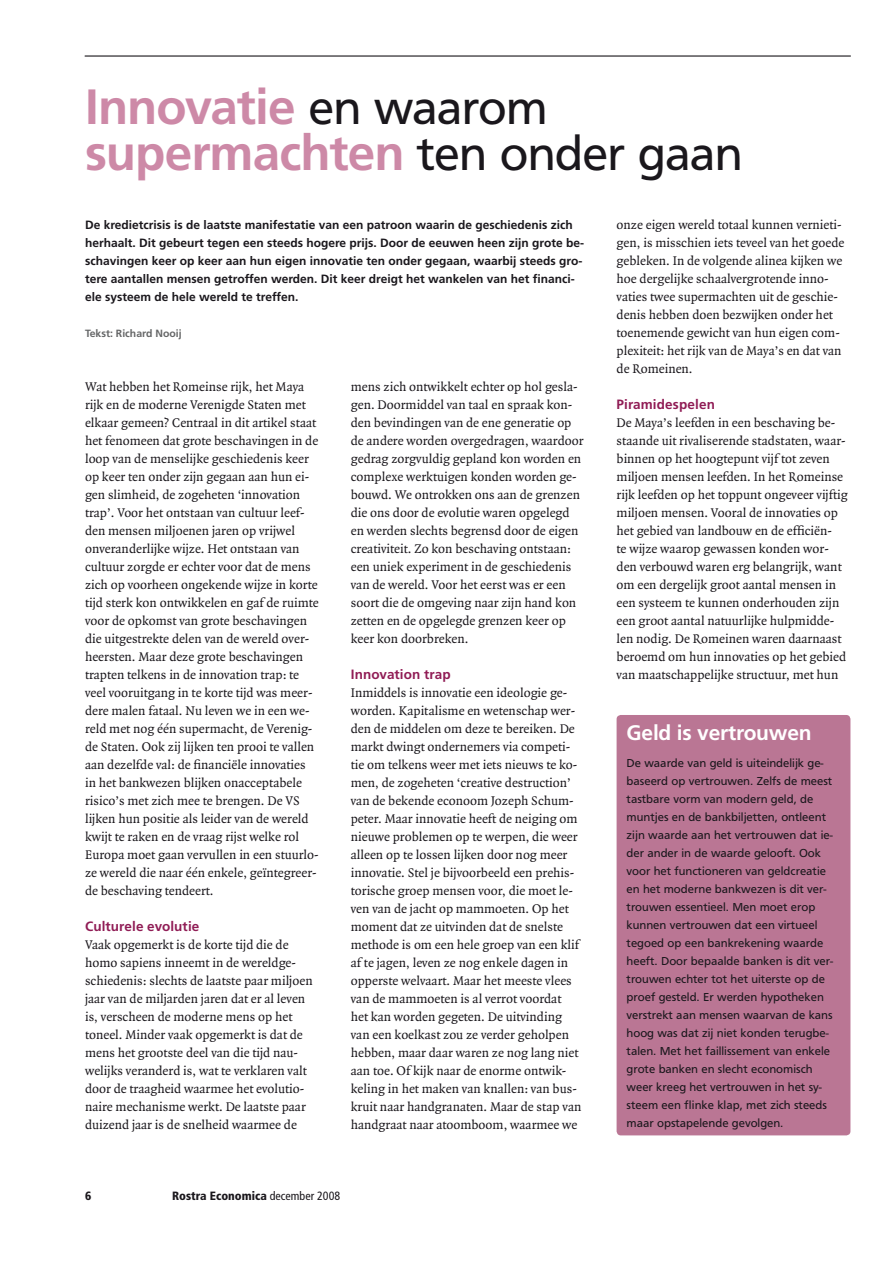
<style>
.page{position:relative;width:893px;height:1263px;background:#fff}
.page>*{position:absolute;margin:0;border:0;box-sizing:border-box;transform-origin:0 0}
.t1{font:700 49.5px/46.5px "Frutiger";letter-spacing:-.02em;color:#cd89a7}
.t2{font:700 21px "Frutiger";letter-spacing:-.01em;color:#fff}
.t3{font:13.5px/18px "Quadraat";color:#1a171c}
.t4{font:700 13.5px "Frutiger";letter-spacing:.01em;color:#901c55}
.t5{font:12px/18px "Frutiger";color:#1a171c}
.t6{font:700 12px/18px "Frutiger";color:#1a171c}
.t7{font:900 condensed 12px "Frutiger";color:#1a171c}
.t8{font:700 10.5px "Frutiger";color:#656667}
.s1{font-weight:400;color:#1a171c}
.s2{font-weight:400}
</style>
<div class="page">
<hr style="left:85px;top:55px;width:765px;height:2px;background:#1a171c">
<div style="left:617px;top:715px;width:233px;height:420px;background:#ba7694;border-radius:4px"></div>
<h1 class="t1" style="left:85px;top:83px;width:659px">Innovatie <span class="s1">en waarom </span>supermachten <span class="s1">ten onder gaan</span></h1>
<p class="t6" style="left:85px;top:216px;width:501px">De kredietcrisis is de laatste manifestatie van een patroon waarin de geschiedenis zich herhaalt. Dit gebeurt tegen een steeds hogere prijs. Door de eeuwen heen zijn grote be&shy;schavingen keer op keer aan hun eigen innovatie ten onder gegaan, waarbij steeds gro&shy;tere aantallen mensen getroffen werden. Dit keer dreigt het wankelen van het financi&shy;ële systeem de hele wereld te treffen.</p>
<p class="t8" style="left:85px;top:327px;width:98px">Tekst: Richard Nooij</p>
<p class="t3" style="left:617px;top:216px;width:229px">onze eigen wereld totaal kunnen vernieti&shy;gen, is misschien iets teveel van het goede gebleken. In de volgende alinea kijken we hoe dergelijke schaalvergrotende inno&shy;vaties twee supermachten uit de geschie&shy;denis hebben doen bezwijken onder het toenemende gewicht van hun eigen com&shy;plexiteit: het rijk van de Maya’s en dat van de Romeinen.</p>
<p class="t4" style="left:617px;top:396px;width:100px">Piramidespelen</p>
<p class="t3" style="left:617px;top:414px;width:233px">De Maya’s leefden in een beschaving be&shy;staande uit rivaliserende stadstaten, waar&shy;binnen op het hoogtepunt vijf tot zeven miljoen mensen leefden. In het Romeinse rijk leefden op het toppunt ongeveer vijftig miljoen mensen. Vooral de innovaties op het gebied van landbouw en de efficiën-<br>te wijze waarop gewassen konden wor&shy;den verbouwd waren erg belangrijk, want om een dergelijk groot aantal mensen in een systeem te kunnen onderhouden zijn een groot aantal natuurlijke hulpmidde&shy;len nodig. De Romeinen waren daarnaast beroemd om hun innovaties op het gebied van maatschappelijke structuur, met hun</p>
<p class="t3" style="left:351px;top:378px;width:234px">mens zich ontwikkelt echter op hol gesla&shy;gen. Doormiddel van taal en spraak kon&shy;den bevindingen van de ene generatie op de andere worden overgedragen, waardoor gedrag zorgvuldig gepland kon worden en complexe werktuigen konden worden ge&shy;bouwd. We ontrokken ons aan de grenzen die ons door de evolutie waren opgelegd en werden slechts begrensd door de eigen creativiteit. Zo kon beschaving ontstaan: een uniek experiment in de geschiedenis van de wereld. Voor het eerst was er een soort die de omgeving naar zijn hand kon zetten en de opgelegde grenzen keer op keer kon doorbreken.</p>
<p class="t4" style="left:351px;top:666px;width:101px">Innovation trap</p>
<p class="t3" style="left:351px;top:684px;width:232px">Inmiddels is innovatie een ideologie ge&shy;worden. Kapitalisme en wetenschap wer&shy;den de middelen om deze te bereiken. De markt dwingt ondernemers via competi&shy;tie om telkens weer met iets nieuws te ko&shy;men, de zogeheten ‘creative destruction’ van de bekende econoom Jozeph Schum&shy;peter. Maar innovatie heeft de neiging om nieuwe problemen op te werpen, die weer alleen op te lossen lijken door nog meer innovatie. Stel je bijvoorbeeld een prehis&shy;torische groep mensen voor, die moet le&shy;ven van de jacht op mammoeten. Op het moment dat ze uitvinden dat de snelste methode is om een hele groep van een klif af te jagen, leven ze nog enkele dagen in opperste welvaart. Maar het meeste vlees van de mammoeten is al verrot voordat het kan worden gegeten. De uitvinding van een koelkast zou ze verder geholpen hebben, maar daar waren ze nog lang niet aan toe. Of kijk naar de enorme ontwik&shy;keling in het maken van knallen: van bus&shy;kruit naar handgranaten. Maar de stap van handgraat naar atoomboom, waarmee we</p>
<p class="t3" style="left:85px;top:378px;width:235px">Wat hebben het Romeinse rijk, het Maya rijk en de moderne Verenigde Staten met elkaar gemeen? Centraal in dit artikel staat het fenomeen dat grote beschavingen in de loop van de menselijke geschiedenis keer op keer ten onder zijn gegaan aan hun ei&shy;gen slimheid, de zogeheten ‘innovation trap’. Voor het ontstaan van cultuur leef&shy;den mensen miljoenen jaren op vrijwel onveranderlijke wijze. Het ontstaan van cultuur zorgde er echter voor dat de mens zich op voorheen ongekende wijze in korte tijd sterk kon ontwikkelen en gaf de ruimte voor de opkomst van grote beschavingen die uitgestrekte delen van de wereld over&shy;heersten. Maar deze grote beschavingen trapten telkens in de innovation trap: te veel vooruitgang in te korte tijd was meer&shy;dere malen fataal. Nu leven we in een we&shy;reld met nog één supermacht, de Verenig&shy;de Staten. Ook zij lijken ten prooi te vallen aan dezelfde val: de financiële innovaties in het bankwezen blijken onacceptabele risico’s met zich mee te brengen. De VS lijken hun positie als leider van de wereld kwijt te raken en de vraag rijst welke rol Europa moet gaan vervullen in een stuurlo&shy;ze wereld die naar één enkele, geïntegreer&shy;de beschaving tendeert.</p>
<p class="t4" style="left:85px;top:918px;width:116px">Culturele evolutie</p>
<p class="t3" style="left:85px;top:936px;width:229px">Vaak opgemerkt is de korte tijd die de homo sapiens inneemt in de wereldge&shy;schiedenis: slechts de laatste paar miljoen jaar van de miljarden jaren dat er al leven is, verscheen de moderne mens op het toneel. Minder vaak opgemerkt is dat de mens het grootste deel van die tijd nau&shy;welijks veranderd is, wat te verklaren valt door de traagheid waarmee het evolutio&shy;naire mechanisme werkt. De laatste paar duizend jaar is de snelheid waarmee de</p>
<h2 class="t2" style="left:627px;top:720px;width:187px">Geld is vertrouwen</h2>
<p class="t5" style="left:627px;top:754px;width:208px">De waarde van geld is uiteindelijk ge&shy;baseerd op vertrouwen. Zelfs de meest tastbare vorm van modern geld, de muntjes en de bankbiljetten, ontleent zijn waarde aan het vertrouwen dat ie&shy;der ander in de waarde gelooft. Ook voor het functioneren van geldcreatie en het moderne bankwezen is dit ver&shy;trouwen essentieel. Men moet erop kunnen vertrouwen dat een virtueel tegoed op een bankrekening waarde heeft. Door bepaalde banken is dit ver&shy;trouwen echter tot het uiterste op de proef gesteld. Er werden hypotheken verstrekt aan mensen waarvan de kans hoog was dat zij niet konden terugbe&shy;talen. Met het faillissement van enkele grote banken en slecht economisch weer kreeg het vertrouwen in het sy&shy;steem een flinke klap, met zich steeds maar opstapelende gevolgen.</p>
<p class="t7" style="left:85px;top:1188px;width:8px">6</p>
<p class="t7" style="left:172px;top:1188px;width:170px">Rostra Economica <span class="s2">december 2008</span></p>
</div>
